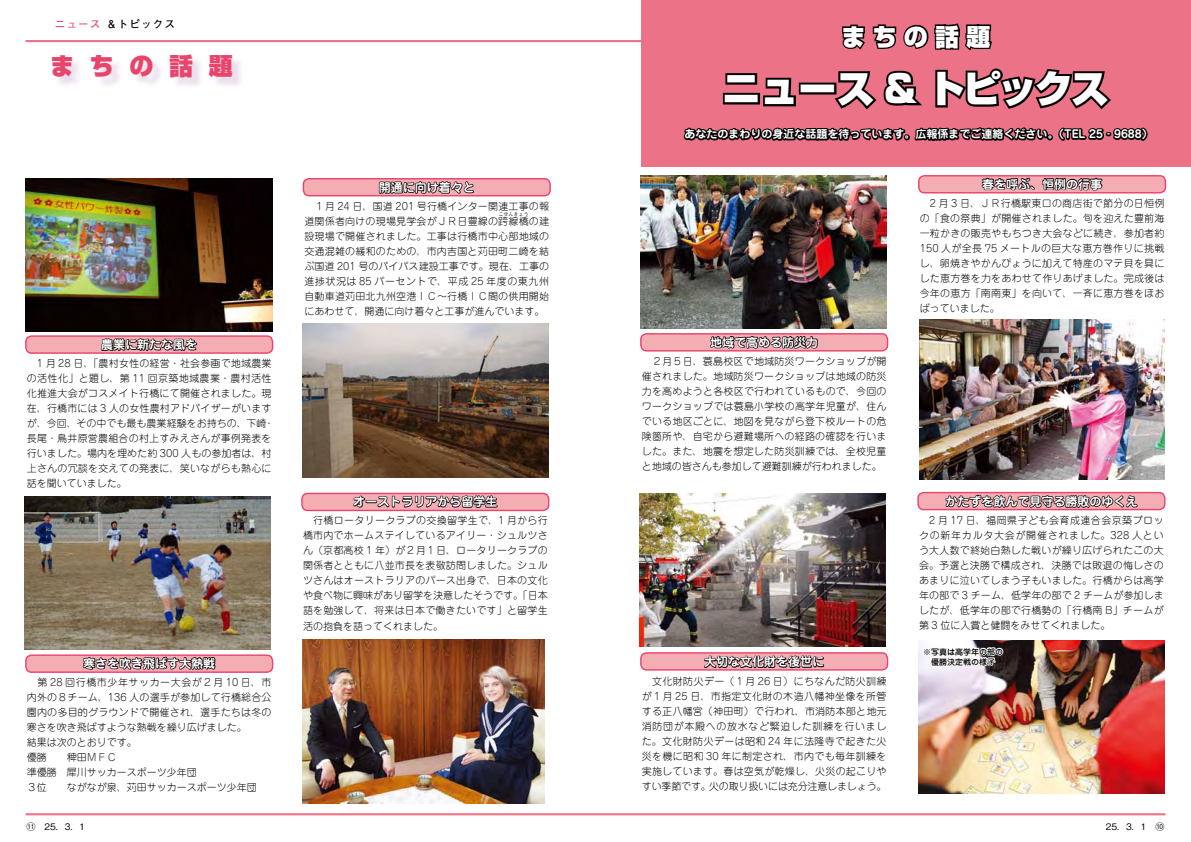
<style>
.page{position:relative;width:1191px;height:842px;background:#fff}
.page>*{position:absolute;margin:0;border:0;box-sizing:border-box;transform-origin:0 0}
.t1{font:900 38px "Shin Go Pr 5";letter-spacing:-.05em;color:#fff}
.t2{font:900 24px "Shin Go Pr 5";color:#e8446c}
.t3{font:900 24px "Shin Go Pr 5";letter-spacing:.3em;color:#fff}
.t4{font:700 12px "Jun 501 Pro";color:#fff}
.t5{font:700 11px "Jun 501 Pro";color:#fff}
.t6{font:700 10.6px "Futo Go B101 Pro";letter-spacing:.1em;color:#000}
.t7{font:700 10.6px "Futo Go B101 Pro";color:#e8446c}
.t8{font:300 10px/15px "Jun 101 Pro";letter-spacing:.02em;color:#000;text-align:justify}
.t9{font:300 10px/15px "Jun 101 Pro";color:#000}
.t10{font:500 9px "Gothic BBB Pro";color:#000}
.t11{font:500 8px/10px "Jun 34 Pro";color:#000}
.t12{font:300 5px "Jun 101 Pro";letter-spacing:.015em;color:#000}
</style>
<div class="page">
<div style="left:918px;top:176px;width:247px;height:17px;background:#f4adb3;border-radius:6px"></div>
<div style="left:918px;top:175px;width:248px;height:18px;border:1px solid #e8446c;border-radius:6px"></div>
<div style="left:53px;top:55px;width:192px;height:35px;background:#883c92;opacity:.2"></div>
<hr style="left:26px;top:40px;width:1165px;height:2px;background:#ec7287">
<hr style="left:26px;top:813px;width:1139px;height:2px;background:#ec7287">
<img style="left:918px;top:640px;width:246px;height:153px">
<div style="left:302px;top:493px;width:247px;height:17px;background:#f4adb3;border-radius:6px"></div>
<div style="left:301px;top:493px;width:248px;height:18px;border:1px solid #e8446c;border-radius:6px"></div>
<svg style="left:352px;top:494px;width:146px;height:18px"></svg>
<div style="left:641px;top:653px;width:246px;height:17px;background:#f4adb3;border-radius:6px"></div>
<div style="left:640px;top:652px;width:248px;height:19px;border:1px solid #e8446c;border-radius:6px"></div>
<svg style="left:703px;top:652px;width:122px;height:19px"></svg>
<div style="left:918px;top:493px;width:246px;height:17px;background:#f4adb3;border-radius:6px"></div>
<div style="left:917px;top:492px;width:248px;height:18px;border:1px solid #e8446c;border-radius:6px"></div>
<div style="left:303px;top:179px;width:247px;height:17px;background:#f4adb3;border-radius:6px"></div>
<div style="left:303px;top:178px;width:248px;height:18px;border:1px solid #e8446c;border-radius:6px"></div>
<svg style="left:378px;top:178px;width:97px;height:17px"></svg>
<div style="left:641px;top:334px;width:246px;height:17px;background:#f4adb3;border-radius:6px"></div>
<div style="left:640px;top:333px;width:248px;height:18px;border:1px solid #e8446c;border-radius:6px"></div>
<svg style="left:709px;top:336px;width:110px;height:15px"></svg>
<svg style="left:981px;top:177px;width:54px;height:14px"></svg>
<svg style="left:1041px;top:177px;width:62px;height:14px"></svg>
<svg style="left:944px;top:491px;width:194px;height:18px"></svg>
<img style="left:641px;top:176px;width:246px;height:153px">
<img style="left:639px;top:494px;width:247px;height:153px">
<img style="left:919px;top:319px;width:245px;height:161px">
<img style="left:302px;top:640px;width:242px;height:163px">
<img style="left:302px;top:324px;width:247px;height:153px">
<div style="left:26px;top:655px;width:246px;height:17px;background:#f4adb3;border-radius:6px"></div>
<div style="left:25px;top:654px;width:248px;height:19px;border:1px solid #e8446c;border-radius:6px"></div>
<svg style="left:82px;top:649px;width:134px;height:24px"></svg>
<div style="left:26px;top:336px;width:246px;height:17px;background:#f4adb3;border-radius:6px"></div>
<div style="left:25px;top:335px;width:248px;height:19px;border:1px solid #e8446c;border-radius:6px"></div>
<svg style="left:100px;top:338px;width:98px;height:16px"></svg>
<img style="left:26px;top:178px;width:246px;height:153px">
<img style="left:24px;top:496px;width:247px;height:153px">
<svg style="left:922px;top:640px;width:82px;height:28px"></svg>
<div style="left:641px;top:0;width:550px;height:167px;background:#ec7287"></div>
<svg style="left:842px;top:23px;width:150px;height:28px"></svg>
<svg style="left:683px;top:68px;width:465px;height:73px"></svg>
<p class="t7" style="left:55px;top:15px;width:47px">ニュース</p>
<p class="t6" style="left:106px;top:15px;width:71px">＆トピックス</p>
<h2 class="t2" style="left:50px;top:47px;width:25px">ま</h2>
<h2 class="t2" style="left:90px;top:47px;width:25px">ち</h2>
<h2 class="t2" style="left:129px;top:47px;width:25px">の</h2>
<h2 class="t2" style="left:169px;top:47px;width:25px">話</h2>
<h2 class="t2" style="left:209px;top:47px;width:25px">題</h2>
<p class="t4" style="left:101px;top:335px;width:97px">農業に新たな風を</p>
<p class="t8" style="left:27px;top:355px;width:249px;text-align:right">　1 月 28 日、「農村女性の経営・社会参画で地域農業の活性化」と題し、第 11 回京築地域農業・農村活性化推進大会がコスメイト行橋にて開催されました。現在、行橋市には 3 人の女性農村アドバイザーがいます・</p>
<p class="t8" style="left:27px;top:415px;width:246px;text-align:left">が、今回、その中でも最も農業経験をお持ちの、下崎長尾・鳥井原営農組合の村上すみえさんが事例発表を行いました。場内を埋めた約 300 人もの参加者は、村上さんの冗談を交えての発表に、笑いながらも熱心に話を聞いていました。</p>
<p class="t4" style="left:83px;top:654px;width:133px">寒さを吹き飛ばす大熱戦</p>
<p class="t9" style="left:27px;top:674px;width:246px">　第 28 回行橋市少年サッカー大会が２月 10 日、市内外の８チーム、136 人の選手が参加して行橋総合公園内の多目的グラウンドで開催され、選手たちは冬の寒さを吹き飛ばすような熱戦を繰り広げました。<br>結果は次のとおりです。<br>優勝　　稗田ＭＦＣ<br>準優勝　犀川サッカースポーツ少年団<br>３位　　ながなが泉、苅田サッカースポーツ少年団</p>
<p class="t10" style="left:27px;top:819px;width:10px">11</p>
<p class="t10" style="left:45px;top:819px;width:42px">25．3．1</p>
<p class="t4" style="left:379px;top:178px;width:97px">開通に向け着々と</p>
<p class="t8" style="left:304px;top:198px;width:246px">　１月 24 日、国道 201 号行橋インター関連工事の報道関係者向けの現場見学会がＪＲ日豊線の跨線橋の建</p>
<p class="t12" style="left:498px;top:210px;width:32px">こせんきょう</p>
<p class="t8" style="left:304px;top:228px;width:246px">設現場で開催されました。工事は行橋市中心部地域の交通混雑の緩和のための、市内吉国と苅田町二崎を結ぶ国道 201 号のバイパス建設工事です。現在、工事の進捗状況は 85 パーセントで、平成 25 年度の東九州自動車道苅田北九州空港ＩＣ～行橋ＩＣ間の供用開始にあわせて、開通に向け着々と工事が進んでいます。</p>
<p class="t4" style="left:353px;top:492px;width:145px">オーストラリアから留学生</p>
<p class="t8" style="left:303px;top:512px;width:246px">　行橋ロータリークラブの交換留学生で、1 月から行橋市内でホームステイしているアイリー・シュルツさん（京都高校 1 年）が２月１日、ロータリークラブの関係者とともに八並市長を表敬訪問しました。シュルツさんはオーストラリアのパース出身で、日本の文化や食べ物に興味があり留学を決意したそうです。「日本語を勉強して、将来は日本で働きたいです」と留学生活の抱負を語ってくれました。</p>
<h2 class="t3" style="left:841px;top:18px;width:150px">まちの話題</h2>
<h1 class="t1" style="left:722px;top:59px;width:388px">ニュース &amp; トピックス</h1>
<p class="t5" style="left:684px;top:126px;width:470px">あなたのまわりの身近な話題を待っています。広報係までご連絡ください。（TEL 25‐9688(</p>
<p class="t4" style="left:710px;top:333px;width:109px">地域で高める防災力</p>
<p class="t8" style="left:642px;top:353px;width:246px">　２月５日、蓑島校区で地域防災ワークショップが開催されました。地域防災ワークショップは地域の防災力を高めようと各校区で行われているもので、今回のワークショップでは蓑島小学校の高学年児童が、住んでいる地区ごとに、地図を見ながら登下校ルートの危険箇所や、自宅から避難場所への経路の確認を行いました。また、地震を想定した防災訓練では、全校児童と地域の皆さんも参加して避難訓練が行われました。</p>
<p class="t4" style="left:704px;top:652px;width:121px">大切な文化財を後世に</p>
<p class="t8" style="left:642px;top:672px;width:246px;text-align:right">　文化財防火デー（１月 26 日）にちなんだ防火訓練が１月 25 日、市指定文化財の木造八幡神坐像を所管する正八幡宮（神田町）で行われ、市消防本部と地元消防団が本殿への放水など緊迫した訓練を行いました。文化財防火デーは昭和 24 年に法隆寺で起きた火災を機に昭和 30 年に制定され、市内でも毎年訓練を実施しています。春は空気が乾燥し、火災の起こりや火の取り扱いには充分注意しましょう。</p>
<p class="t8" style="left:642px;top:777px;width:71px">すい季節です。</p>
<p class="t4" style="left:982px;top:175px;width:121px">春を呼ぶ、恒例の行事</p>
<p class="t8" style="left:919px;top:194px;width:246px">　2 月 3 日、ＪＲ行橋駅東口の商店街で節分の日恒例の「食の祭典」が開催されました。旬を迎えた豊前海一粒かきの販売やもちつき大会などに続き、参加者約150 人が全長 75 メートルの巨大な恵方巻作りに挑戦し、卵焼きやかんぴょうに加えて特産のマテ貝を具にした恵方巻を力をあわせて作りあげました。完成後は今年の恵方「南南東」を向いて、一斉に恵方巻をほおばっていました。</p>
<p class="t4" style="left:945px;top:492px;width:194px">かたずを飲んで見守る勝敗のゆくえ</p>
<p class="t8" style="left:919px;top:512px;width:246px">　2 月 17 日、福岡県子ども会育成連合会京築ブロックの新年カルタ大会が開催されました。328 人という大人数で終始白熱した戦いが繰り広げられたこの大会。予選と決勝で構成され、決勝では敗退の悔しさのあまりに泣いてしまう子もいました。行橋からは高学年の部で 3 チーム、低学年の部で 2 チームが参加しましたが、低学年の部で行橋勢の「行橋南 B」チームが第 3 位に入賞と健闘をみせてくれました。</p>
<p class="t11" style="left:923px;top:646px;width:81px">※写真は高学年の部の　優勝決定戦の様子</p>
<p class="t10" style="left:1105px;top:819px;width:42px">25．3．1</p>
<p class="t10" style="left:1155px;top:819px;width:10px">10</p>
</div>
